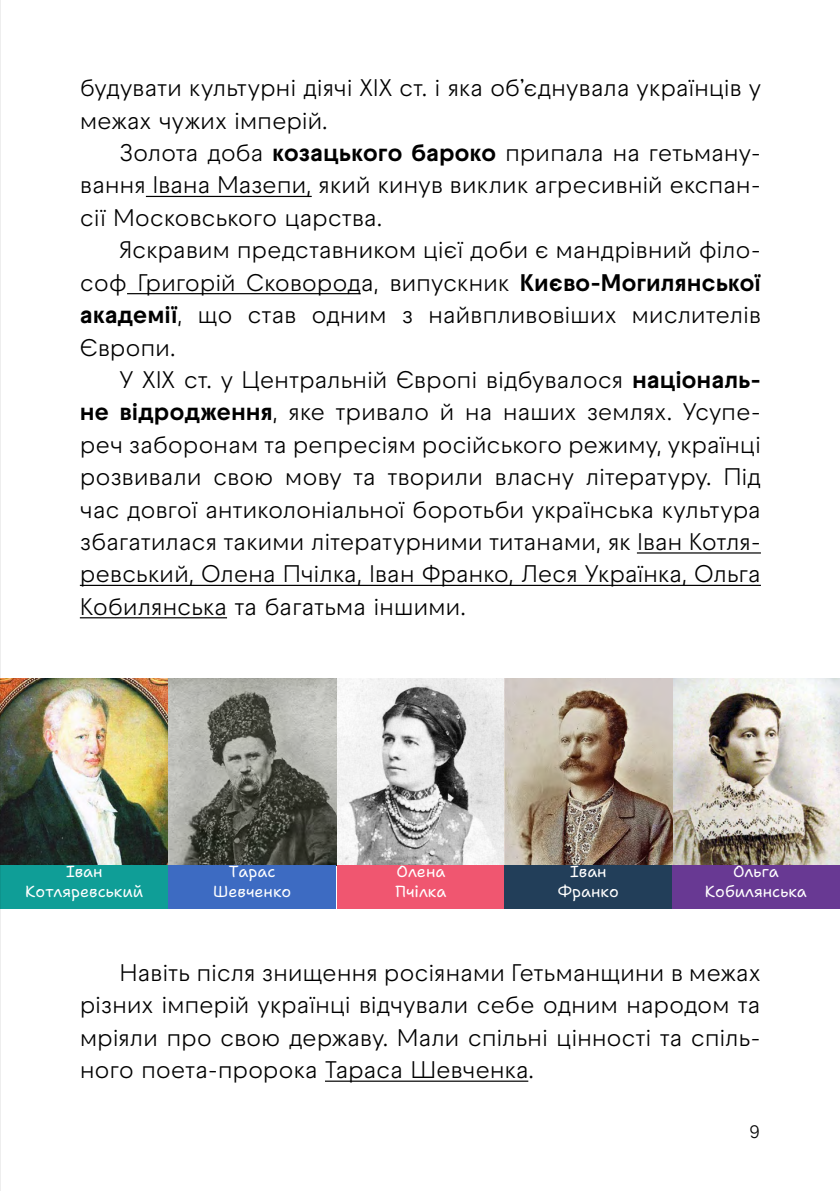
<style>
.page{position:relative;width:840px;height:1191px;background:#fff}
.page>*{position:absolute;margin:0;border:0;box-sizing:border-box;transform-origin:0 0}
.t1{font:24px/32.4px "Raptor V3 Premium";letter-spacing:-.015em;color:#000;text-align:justify}
.t2{font:18px "Raptor V3 Premium";color:#000}
.t3{font:16px/20px "Shantell Sans";color:#fff;text-align:center}
.s1{font-weight:700}
</style>
<div class="page">
<hr style="left:146px;top:196px;width:165px;height:1px;background:#000">
<hr style="left:127px;top:293px;width:233px;height:1px;background:#000">
<hr style="left:636px;top:552px;width:124px;height:1px;background:#000">
<hr style="left:80px;top:585px;width:680px;height:1px;background:#000">
<hr style="left:80px;top:617px;width:147px;height:1px;background:#000">
<img style="left:1px;top:678px;width:838px;height:187px">
<img style="left:672px;top:679px;width:167px;height:186px">
<img style="left:1px;top:678px;width:167px;height:186px">
<svg style="left:504px;top:679px;width:168px;height:186px;background:#a89887"></svg>
<svg style="left:168px;top:679px;width:168px;height:186px;background:#81827a"></svg>
<div style="left:337px;top:865px;width:167px;height:43px;background:#f05670"></div>
<div style="left:671px;top:865px;width:168px;height:43px;background:#683993"></div>
<div style="left:0;top:865px;width:168px;height:43px;background:#0f9e97"></div>
<div style="left:504px;top:865px;width:168px;height:43px;background:#223e59"></div>
<div style="left:168px;top:865px;width:168px;height:43px;background:#3d6bc2"></div>
<hr style="left:325px;top:1080px;width:203px;height:1px;background:#000">
<hr style="left:0;top:0;width:1px;height:1191px;background:#000">
<p class="t1" style="left:80px;top:72px;width:682px">будувати культурні діячі ХІХ ст. і яка об’єднувала українців у межах чужих імперій.</p>
<p class="t1" style="left:80px;top:136px;width:682px;text-indent:40px">Золота доба <span class="s1">козацького бароко</span> припала на гетьману&shy;вання Івана Мазепи, який кинув виклик агресивній експан&shy;сії Московського царства.</p>
<p class="t1" style="left:80px;top:234px;width:682px;text-indent:40px">Яскравим представником цієї доби є мандрівний філо&shy;соф Григорій Сковорода, випускник <span class="s1">Києво-Могилянської академії</span>, що став одним з найвпливовіших мислителів Європи.</p>
<p class="t1" style="left:80px;top:363px;width:682px;text-indent:40px">У ХІХ ст. у Центральній Європі відбувалося <span class="s1">національ&shy;не відродження</span>, яке тривало й на наших землях. Усупе&shy;реч заборонам та репресіям російського режиму, українці розвивали свою мову та творили власну літературу. Під час довгої антиколоніальної боротьби українська культура збагатилася такими літературними титанами, як Іван Котля&shy;ревський, Олена Пчілка, Іван Франко, Леся Українка, Ольга Кобилянська та багатьма іншими.</p>
<p class="t3" style="left:213px;top:861px;width:79px">Тарас<br>Шевченко</p>
<p class="t3" style="left:395px;top:861px;width:52px;text-align:left">Олена<br>Пчілка</p>
<p class="t3" style="left:704px;top:861px;width:103px">Ольга<br>Кобилянська</p>
<p class="t3" style="left:25px;top:861px;width:119px">Іван<br>Котляревський</p>
<p class="t3" style="left:557px;top:861px;width:62px">Іван<br>Франко</p>
<p class="t1" style="left:80px;top:956px;width:681px;text-indent:40px">Навіть після знищення росіянами Гетьманщини в межах різних імперій українці відчували себе одним народом та мріяли про свою державу. Мали спільні цінності та спіль&shy;ного поета-пророка Тараса Шевченка.</p>
<p class="t2" style="left:748px;top:1119px;width:12px">9</p>
</div>
